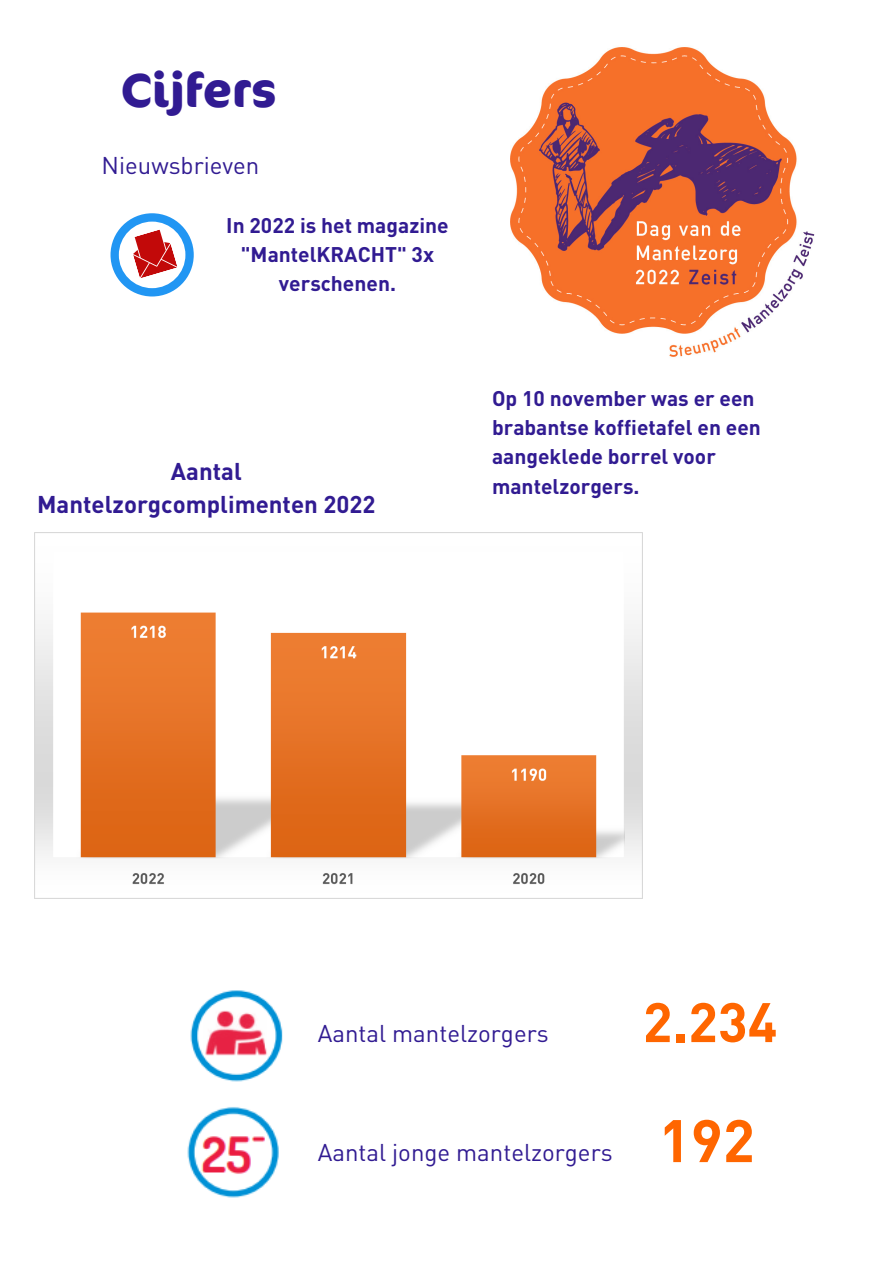
<style>
.page{position:relative;width:893px;height:1264px;background:#fff}
.page>*{position:absolute;margin:0;border:0;box-sizing:border-box;transform-origin:0 0}
.t1{font:700 58.95px "DINOT";color:#f60}
.t2{font:700 54.75px "DINOT";color:#f60}
.t3{font:700 47.55px "Cocon OT";color:#311b92}
.t4{font:24px "DINOT";color:#311b92}
.t5{font:700 24px/32.5px "DINOT";color:#311b92;text-align:center}
.t6{font:700 21px/29.2px "DINOT";color:#311b92;text-align:center}
</style>
<div class="page">
<img style="left:510px;top:47px;width:305px;height:310px">
<img style="left:34px;top:532px;width:608px;height:366px">
<img style="left:190px;top:990px;width:93px;height:92px">
<img style="left:187px;top:1107px;width:92px;height:91px">
<svg style="left:110px;top:213px;width:84px;height:83px"></svg>
<h3 class="t3" style="left:121px;top:56px;width:157px">Cijfers</h3>
<p class="t4" style="left:101px;top:149px;width:159px">Nieuwsbrieven</p>
<p class="t6" style="left:226px;top:209px;width:224px">In 2022 is het magazine "MantelKRACHT" 3x verschenen.</p>
<p class="t5" style="left:37px;top:454px;width:340px">Aantal<br>Mantelzorgcomplimenten 2022</p>
<p class="t6" style="left:492px;top:383px;width:270px;text-align:left">Op 10 november was er een brabantse koffietafel en een aangeklede borrel voor mantelzorgers.</p>
<p class="t4" style="left:318px;top:1017px;width:232px">Aantal mantelzorgers</p>
<p class="t4" style="left:318px;top:1136px;width:296px">Aantal jonge mantelzorgers</p>
<h2 class="t2" style="left:642px;top:985px;width:136px">2.234</h2>
<h1 class="t1" style="left:658px;top:1100px;width:98px">192</h1>
</div>
